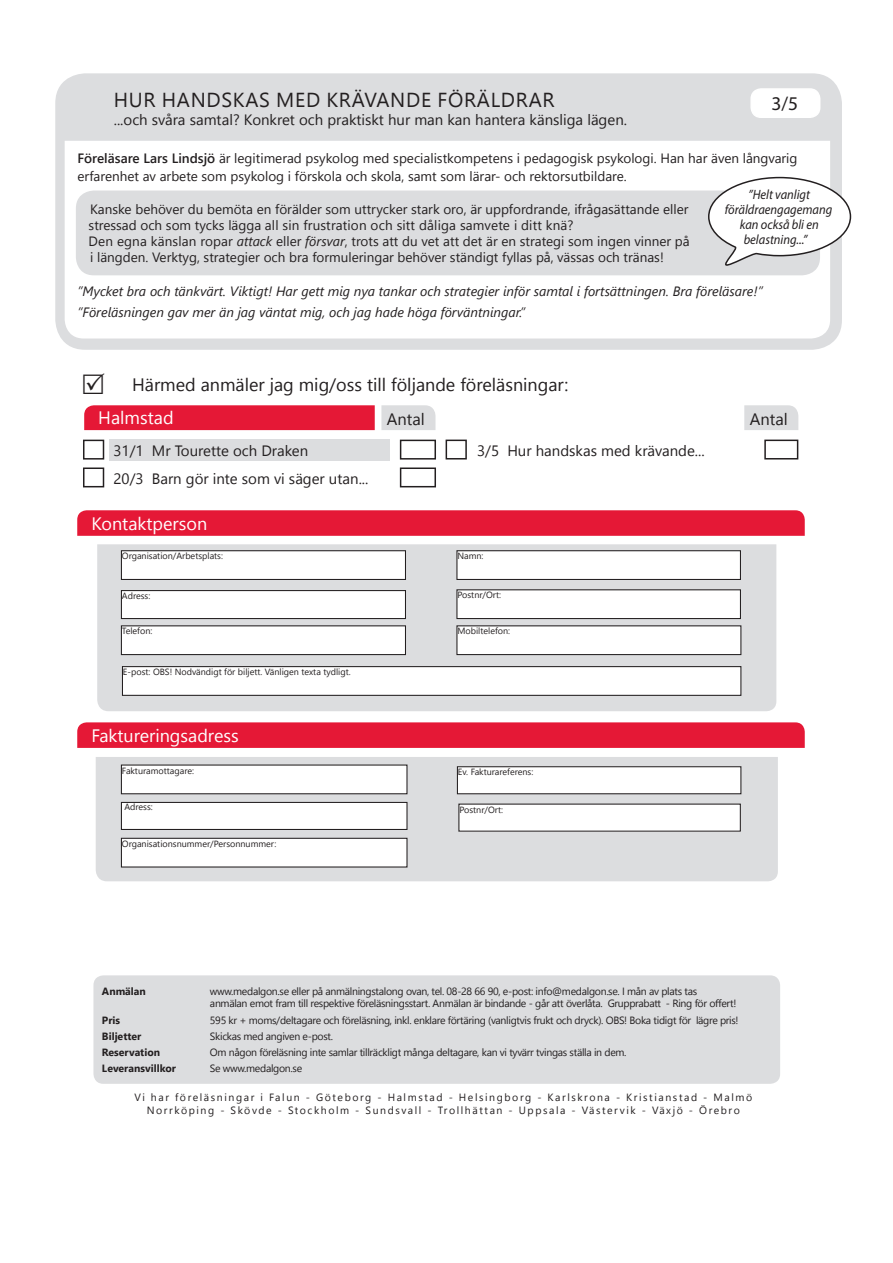
<style>
.page{position:relative;width:893px;height:1263px;background:#fff}
.page>*{position:absolute;margin:0;border:0;box-sizing:border-box;transform-origin:0 0}
.Rubrik_Föreläsning{font:20.25px "Segoe UI";letter-spacing:.035em;color:#231f20}
.t1{font:19.5px "Myriad Pro";color:#231f20}
.t2{font:18px "Segoe UI";color:#231f20}
.t3{font:18px "Segoe UI";color:#fff}
.t4{font:16.5px "Segoe UI";color:#231f20}
.Rubrik_Föreläsning-2{font:15px "Segoe UI";color:#231f20}
.Bröd_UTAN_INDRAG{font:13.5px/16.2px "Segoe UI";color:#231f20}
.Citat{font:italic 13.5px "Segoe UI";color:#231f20}
.t5{font:italic 13.5px/15px "Myriad Pro";color:#231f20;text-align:center;scale:.93 1}
.t6{font:10.5px/12.6px "Segoe UI";letter-spacing:-.03em;color:#231f20}
.t7{font:10.5px "Segoe UI";letter-spacing:.15em;color:#231f20}
.t8{font:700 10.5px "Segoe UI";color:#231f20}
.t9{font:9px "Segoe UI";color:#231f20}
.s1{font-weight:600}
.s2{font-style:italic}
</style>
<div class="page">
<div style="left:58px;top:76px;width:782px;height:271px;background:#dcdddf;border-radius:28px"></div>
<div style="left:55px;top:73px;width:787px;height:277px;border:4px solid #dcdddf;border-radius:28px"></div>
<div style="left:751px;top:89px;width:69px;height:28px;background:#fff;border-radius:10px"></div>
<div style="left:750px;top:88px;width:70px;height:30px;border:2px solid #fff;border-radius:10px"></div>
<div style="left:65px;top:141px;width:765px;height:197px;background:#fff"></div>
<div style="left:76px;top:190px;width:744px;height:85px;background:#dcdddf;border-radius:18px"></div>
<svg style="left:707px;top:176px;width:145px;height:92px"></svg>
<svg style="left:77px;top:510px;width:728px;height:26px;background:#e51c3a"></svg>
<div style="left:97px;top:544px;width:679px;height:167px;background:#dcdddf"></div>
<div style="left:96px;top:757px;width:682px;height:124px;background:#dcdddf"></div>
<svg style="left:77px;top:722px;width:728px;height:26px;background:#e51c3a"></svg>
<svg style="left:456px;top:550px;width:285px;height:30px"></svg>
<svg style="left:120px;top:550px;width:287px;height:30px"></svg>
<svg style="left:120px;top:589px;width:287px;height:67px"></svg>
<svg style="left:456px;top:589px;width:286px;height:67px"></svg>
<svg style="left:121px;top:665px;width:621px;height:31px"></svg>
<svg style="left:120px;top:764px;width:288px;height:31px"></svg>
<svg style="left:456px;top:766px;width:286px;height:29px"></svg>
<svg style="left:120px;top:801px;width:288px;height:29px"></svg>
<svg style="left:458px;top:803px;width:283px;height:29px"></svg>
<svg style="left:120px;top:837px;width:288px;height:31px"></svg>
<div style="left:93px;top:975px;width:687px;height:109px;background:#dcdddf;border-radius:10px"></div>
<svg style="left:381px;top:405px;width:54px;height:25px"></svg>
<svg style="left:744px;top:405px;width:54px;height:25px"></svg>
<div style="left:84px;top:405px;width:291px;height:25px;background:#e51836"></div>
<svg style="left:399px;top:439px;width:37px;height:21px"></svg>
<svg style="left:83px;top:439px;width:22px;height:21px"></svg>
<div style="left:109px;top:440px;width:281px;height:21px;background:#dcdddf"></div>
<svg style="left:764px;top:439px;width:35px;height:21px"></svg>
<svg style="left:445px;top:439px;width:22px;height:21px"></svg>
<svg style="left:399px;top:467px;width:37px;height:21px"></svg>
<svg style="left:83px;top:467px;width:22px;height:21px"></svg>
<p class="Rubrik_Föreläsning" style="left:114px;top:83px;width:442px">HUR HANDSKAS MED KRÄVANDE FÖRÄLDRAR</p>
<p class="Rubrik_Föreläsning-2" style="left:114px;top:107px;width:515px">...och svåra samtal? Konkret och praktiskt hur man kan hantera känsliga lägen.</p>
<p class="t1" style="left:772px;top:92px;width:28px">3/5</p>
<p class="Bröd_UTAN_INDRAG" style="left:77px;top:150px;width:722px;line-height:17.2px"><span class="s1">Föreläsare Lars Lindsjö</span> är legitimerad psykolog med specialistkompetens i pedagogisk psykologi. Han har även långvarig erfarenhet av arbete som psykolog i förskola och skola, samt som lärar- och rektorsutbildare.</p>
<p class="Bröd_UTAN_INDRAG" style="left:89px;top:200px;width:602px">Kanske behöver du bemöta en förälder som uttrycker stark oro, är uppfordrande, ifrågasättande eller stressad och som tycks lägga all sin frustration och sitt dåliga samvete i ditt knä?<br>Den egna känslan ropar <span class="s2">attack</span> eller <span class="s2">försvar</span>, trots att du vet att det är en strategi som ingen vinner på i längden. Verktyg, strategier och bra formuleringar behöver ständigt fyllas på, vässas och tränas!</p>
<p class="t5" style="left:725px;top:187px;width:117px">”Helt vanligt föräldraengagemang kan också bli en belastning...”</p>
<p class="Citat" style="left:77px;top:282px;width:687px">”Mycket bra och tänkvärt. Viktigt! Har gett mig nya tankar och strategier inför samtal i fortsättningen. Bra föreläsare!”</p>
<p class="Citat" style="left:77px;top:303px;width:449px">”Föreläsningen gav mer än jag väntat mig, och jag hade höga förväntningar.”</p>
<p class="t2" style="left:132px;top:370px;width:438px">Härmed anmäler jag mig/oss till följande föreläsningar:</p>
<p class="t3" style="left:98px;top:403px;width:77px">Halmstad</p>
<p class="t4" style="left:387px;top:406px;width:39px">Antal</p>
<p class="t4" style="left:750px;top:406px;width:39px">Antal</p>
<p class="Rubrik_Föreläsning-2" style="left:114px;top:439px;width:196px">31/1 Mr Tourette och Draken</p>
<p class="Rubrik_Föreläsning-2" style="left:477px;top:439px;width:229px">3/5 Hur handskas med krävande...</p>
<p class="Rubrik_Föreläsning-2" style="left:114px;top:466px;width:256px">20/3 Barn gör inte som vi säger utan...</p>
<p class="t3" style="left:91px;top:509px;width:117px">Kontaktperson</p>
<p class="t9" style="left:122px;top:549px;width:103px">Organisation/Arbetsplats:</p>
<p class="t9" style="left:457px;top:549px;width:28px">Namn:</p>
<p class="t9" style="left:122px;top:589px;width:30px">Adress:</p>
<p class="t9" style="left:457px;top:588px;width:45px">Postnr/Ort:</p>
<p class="t9" style="left:122px;top:624px;width:32px">Telefon:</p>
<p class="t9" style="left:457px;top:624px;width:54px">Mobiltelefon:</p>
<p class="t9" style="left:123px;top:665px;width:229px">E-post: OBS! Nodvändigt för biljett. Vänligen texta tydligt.</p>
<p class="t3" style="left:91px;top:721px;width:149px">Faktureringsadress</p>
<p class="t9" style="left:122px;top:763px;width:74px">Fakturamottagare:</p>
<p class="t9" style="left:458px;top:765px;width:77px">Ev. Fakturareferens:</p>
<p class="t9" style="left:124px;top:799px;width:30px">Adress:</p>
<p class="t9" style="left:459px;top:802px;width:45px">Postnr/Ort:</p>
<p class="t9" style="left:122px;top:836px;width:156px">Organisationsnummer/Personnummer:</p>
<p class="t8" style="left:102px;top:982px;width:45px">Anmälan</p>
<p class="t6" style="left:210px;top:984px;width:528px">www.medalgon.se eller på anmälningstalong ovan, tel. 08-28 66 90, e-post: info@medalgon.se. I mån av plats tas anmälan emot fram till respektive föreläsningsstart. Anmälan är bindande - går att överlåta. Grupprabatt - Ring för offert!</p>
<p class="t8" style="left:102px;top:1011px;width:20px">Pris</p>
<p class="t6" style="left:210px;top:1013px;width:530px">595 kr + moms/deltagare och föreläsning, inkl. enklare förtäring (vanligtvis frukt och dryck). OBS! Boka tidigt för lägre pris!</p>
<p class="t8" style="left:102px;top:1027px;width:41px">Biljetter</p>
<p class="t6" style="left:210px;top:1029px;width:125px">Skickas med angiven e-post.</p>
<p class="t8" style="left:102px;top:1044px;width:60px">Reservation</p>
<p class="t6" style="left:210px;top:1046px;width:418px">Om någon föreläsning inte samlar tillräckligt många deltagare, kan vi tyvärr tvingas ställa in dem.</p>
<p class="t8" style="left:102px;top:1060px;width:76px">Leveransvillkor</p>
<p class="t6" style="left:210px;top:1062px;width:94px">Se www.medalgon.se</p>
<p class="t7" style="left:134px;top:1089px;width:619px">Vi har föreläsningar i Falun - Göteborg - Halmstad - Helsingborg - Karlskrona - Kristianstad - Malmö</p>
<p class="t7" style="left:147px;top:1101px;width:594px">Norrköping - Skövde - Stockholm - Sundsvall - Trollhättan - Uppsala - Västervik - Växjö - Örebro</p>
</div>
